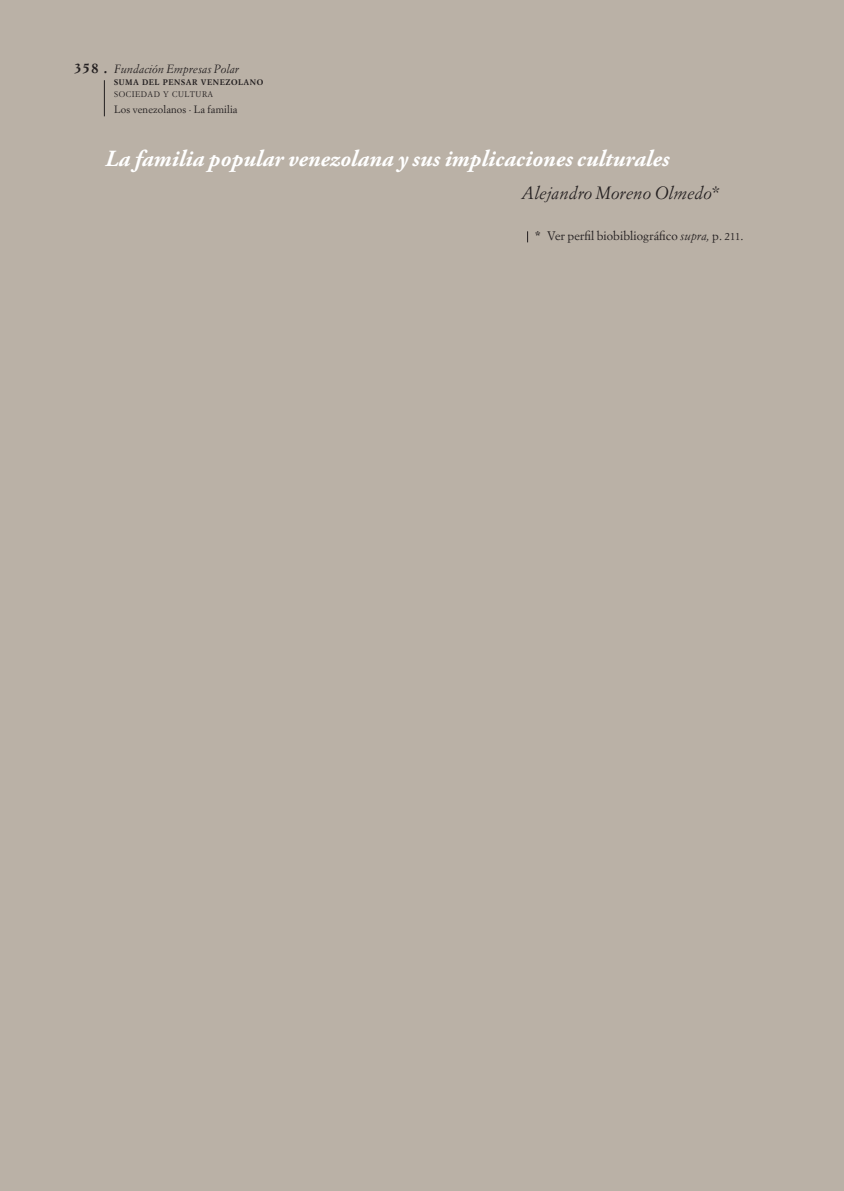
<style>
.page{position:relative;width:844px;height:1191px;background:#fff}
.page>*{position:absolute;margin:0;border:0;box-sizing:border-box;transform-origin:0 0}
.t1{font:italic 700 23.1px "Adobe Garamond Pro";letter-spacing:.005em;color:#fff}
.t2{font:italic 17.5px "Simoncini Garamond Std";letter-spacing:.005em;color:#231f20}
.t3{font:12.25px "Simoncini Garamond Std";letter-spacing:.005em;color:#231f20}
.t4{font:italic 11.72px "Simoncini Garamond Std";letter-spacing:.005em;color:#231f20}
.t5{font:10.5px "Simoncini Garamond Std";letter-spacing:.015em;color:#231f20}
.t6{font:700 8.05px "Simoncini Garamond Std";letter-spacing:.065em;color:#231f20}
.t7{font:8.05px "Simoncini Garamond Std";letter-spacing:.065em;color:#231f20}
.s1{font-weight:700;font-style:normal;font-size:14px}
.s2{font-style:normal}
.s3{font-weight:700}
.s4{font-style:italic}
.s5{font-size:10.5px}
</style>
<div class="page">
<div style="left:0;top:0;width:843px;height:1191px;background:#bab1a6"></div>
<hr style="left:104px;top:80px;width:1px;height:36px;background:#231f20">
<p class="t4" style="left:74px;top:62px;width:166px"><span class="s1">358 .</span> Fundación Empresas Polar</p>
<p class="t6" style="left:114px;top:77px;width:150px">SUMA DEL PENSAR VENEZOLANO</p>
<p class="t7" style="left:114px;top:90px;width:100px">SOCIEDAD Y CULTURA</p>
<p class="t5" style="left:114px;top:103px;width:125px">Los venezolanos . La familia</p>
<p class="t1" style="left:105px;top:145px;width:565px">La familia popular venezolana y sus implicaciones culturales</p>
<p class="t2" style="left:522px;top:182px;width:200px">Alejandro Moreno Olmedo<span class="s2">*</span></p>
<p class="t3" style="left:534px;top:228px;width:210px"><span class="s3">*</span> Ver perfil biobibliográfico <span class="s4">supra,</span> p. <span class="s5">211</span>.</p>
</div>
